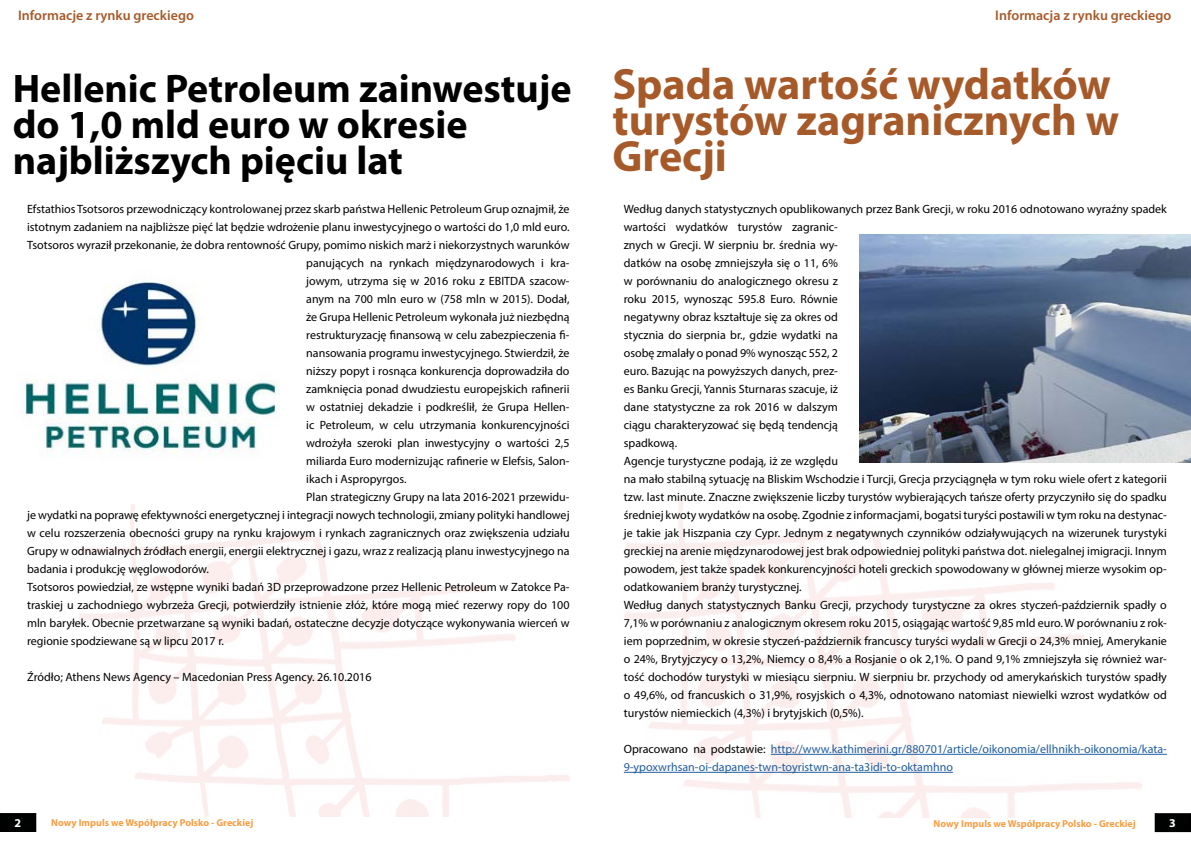
<style>
.page{position:relative;width:1191px;height:842px;background:#fff}
.page>*{position:absolute;margin:0;border:0;box-sizing:border-box;transform-origin:0 0}
.t1{font:700 44px/36px "Myriad Pro";color:#a75a29}
.t2{font:700 40px/36px "Myriad Pro";color:#000}
.t3{font:600 14px "Myriad Pro";color:#a75a29}
.t4{font:12px/18px "Myriad Pro";color:#000}
.t5{font:12px/18px "Myriad Pro";color:#215e9e}
.t6{font:700 12px "Myriad Pro";color:#fff}
.t7{font:700 10px "Myriad Pro";color:#f79f45}
.s1{color:#000}
</style>
<div class="page">
<div style="left:0;top:813px;width:36px;height:18px;background:#000101"></div>
<div style="left:0;top:813px;width:36px;height:19px;border:1px solid #000"></div>
<div style="left:1155px;top:814px;width:35px;height:18px;background:#000101"></div>
<div style="left:1154px;top:813px;width:37px;height:19px;border:1px solid #000"></div>
<hr style="left:771px;top:754px;width:395px;height:1px;background:#215e9e">
<hr style="left:624px;top:772px;width:329px;height:1px;background:#215e9e">
<img style="left:859px;top:234px;width:332px;height:228px">
<img style="left:23px;top:281px;width:257px;height:175px">
<p class="t3" style="left:18px;top:7px;width:177px">Informacje z rynku greckiego</p>
<p class="t3" style="left:995px;top:7px;width:177px">Informacja z rynku greckiego</p>
<h2 class="t2" style="left:13px;top:69px;width:560px">Hellenic Petroleum zainwestuje do 1,0 mld euro w okresie najbliższych pięciu lat</h2>
<p class="t4" style="left:27px;top:200px;width:544px">Efstathios Tsotsoros przewodniczący kontrolowanej przez skarb państwa Hellenic Petroleum Grup oznajmił, że</p>
<p class="t4" style="left:27px;top:218px;width:544px">istotnym zadaniem na najbliższe pięć lat będzie wdrożenie planu inwestycyjnego o wartości do 1,0 mld euro.</p>
<p class="t4" style="left:27px;top:236px;width:544px">Tsotsoros wyraził przekonanie, że dobra rentowność Grupy, pomimo niskich marż i niekorzystnych warunków</p>
<p class="t4" style="left:306px;top:254px;width:265px">panujących na rynkach międzynarodowych i kra-</p>
<p class="t4" style="left:306px;top:272px;width:265px">jowym, utrzyma się w 2016 roku z EBITDA szacow-</p>
<p class="t4" style="left:306px;top:290px;width:265px">anym na 700 mln euro w (758 mln w 2015). Dodał,</p>
<p class="t4" style="left:306px;top:308px;width:265px">że Grupa Hellenic Petroleum wykonała już niezbędną</p>
<p class="t4" style="left:306px;top:326px;width:265px">restrukturyzację finansową w celu zabezpieczenia fi-</p>
<p class="t4" style="left:306px;top:344px;width:265px">nansowania programu inwestycyjnego. Stwierdził, że</p>
<p class="t4" style="left:306px;top:362px;width:265px">niższy popyt i rosnąca konkurencja doprowadziła do</p>
<p class="t4" style="left:306px;top:380px;width:265px">zamknięcia ponad dwudziestu europejskich rafinerii</p>
<p class="t4" style="left:306px;top:398px;width:265px">w ostatniej dekadzie i podkreślił, że Grupa Hellen-</p>
<p class="t4" style="left:306px;top:416px;width:265px">ic Petroleum, w celu utrzymania konkurencyjności</p>
<p class="t4" style="left:306px;top:434px;width:265px">wdrożyła szeroki plan inwestycyjny o wartości 2,5</p>
<p class="t4" style="left:306px;top:452px;width:265px">miliarda Euro modernizując rafinerie w Elefsis, Salon-</p>
<p class="t4" style="left:306px;top:470px;width:102px">ikach i Aspropyrgos.</p>
<p class="t4" style="left:306px;top:488px;width:265px">Plan strategiczny Grupy na lata 2016-2021 przewidu-</p>
<p class="t4" style="left:27px;top:506px;width:544px">je wydatki na poprawę efektywności energetycznej i integracji nowych technologii, zmiany polityki handlowej</p>
<p class="t4" style="left:27px;top:524px;width:544px">w celu rozszerzenia obecności grupy na rynku krajowym i rynkach zagranicznych oraz zwiększenia udziału</p>
<p class="t4" style="left:27px;top:542px;width:544px">Grupy w odnawialnych źródłach energii, energii elektrycznej i gazu, wraz z realizacją planu inwestycyjnego na</p>
<p class="t4" style="left:27px;top:560px;width:183px">badania i produkcję węglowodorów.</p>
<p class="t4" style="left:27px;top:578px;width:544px">Tsotsoros powiedział, ze wstępne wyniki badań 3D przeprowadzone przez Hellenic Petroleum w Zatokce Pa-</p>
<p class="t4" style="left:27px;top:596px;width:544px">traskiej u zachodniego wybrzeża Grecji, potwierdziły istnienie złóż, które mogą mieć rezerwy ropy do 100</p>
<p class="t4" style="left:27px;top:614px;width:544px">mln baryłek. Obecnie przetwarzane są wyniki badań, ostateczne decyzje dotyczące wykonywania wierceń w</p>
<p class="t4" style="left:27px;top:632px;width:198px">regionie spodziewane są w lipcu 2017 r.</p>
<p class="t4" style="left:27px;top:668px;width:346px">Źródło; Athens News Agency – Macedonian Press Agency. 26.10.2016</p>
<h1 class="t1" style="left:612px;top:65px;width:508px">Spada wartość wydatków turystów zagranicznych w<br>Grecji</h1>
<p class="t4" style="left:624px;top:200px;width:544px">Według danych statystycznych opublikowanych przez Bank Grecji, w roku 2016 odnotowano wyraźny spadek wartości wydatków turystów zagranic-<br>znych w Grecji. W sierpniu br. średnia wy-<br>datków na osobę zmniejszyła się o 11, 6%<br>w porównaniu do analogicznego okresu z<br>roku 2015, wynosząc 595.8 Euro. Równie<br>negatywny obraz kształtuje się za okres od<br>stycznia do sierpnia br., gdzie wydatki na<br>osobę zmalały o ponad 9% wynosząc 552, 2<br>euro. Bazując na powyższych danych, prez-<br>es Banku Grecji, Yannis Sturnaras szacuje, iż<br>dane statystyczne za rok 2016 w dalszym<br>ciągu charakteryzować się będą tendencją<br>spadkową.<br>Agencje turystyczne podają, iż ze względu<br>na mało stabilną sytuację na Bliskim Wschodzie i Turcji, Grecja przyciągnęła w tym roku wiele ofert z kategorii tzw. last minute. Znaczne zwiększenie liczby turystów wybierających tańsze oferty przyczyniło się do spadku średniej kwoty wydatków na osobę. Zgodnie z informacjami, bogatsi turyści postawili w tym roku na destynac&shy;je takie jak Hiszpania czy Cypr. Jednym z negatywnych czynników odziaływujących na wizerunek turystyki greckiej na arenie międzynarodowej jest brak odpowiedniej polityki państwa dot. nielegalnej imigracji. Innym powodem, jest także spadek konkurencyjności hoteli greckich spowodowany w głównej mierze wysokim op&shy;odatkowaniem branży turystycznej.<br>Według danych statystycznych Banku Grecji, przychody turystyczne za okres styczeń-październik spadły o 7,1% w porównaniu z analogicznym okresem roku 2015, osiągając wartość 9,85 mld euro. W porównaniu z rok&shy;iem poprzednim, w okresie styczeń-październik francuscy turyści wydali w Grecji o 24,3% mniej, Amerykanie o 24%, Brytyjczycy o 13,2%, Niemcy o 8,4% a Rosjanie o ok 2,1%. O pand 9,1% zmniejszyła się również war&shy;tość dochodów turystyki w miesiącu sierpniu. W sierpniu br. przychody od amerykańskich turystów spadły o 49,6%, od francuskich o 31,9%, rosyjskich o 4,3%, odnotowano natomiast niewielki wzrost wydatków od turystów niemieckich (4,3%) i brytyjskich (0,5%).</p>
<p class="t5" style="left:624px;top:740px;width:544px"><span class="s1">Opracowano na podstawie:</span> http://www.kathimerini.gr/880701/article/oikonomia/ellhnikh-oikonomia/kata-<br>9-ypoxwrhsan-oi-dapanes-twn-toyristwn-ana-ta3idi-to-oktamhno</p>
<p class="t6" style="left:15px;top:815px;width:8px">2</p>
<p class="t6" style="left:1169px;top:815px;width:8px">3</p>
<p class="t7" style="left:51px;top:816px;width:204px">Nowy Impuls we Współpracy Polsko - Greckiej</p>
<p class="t7" style="left:933px;top:817px;width:204px">Nowy Impuls we Współpracy Polsko - Greckiej</p>
</div>
